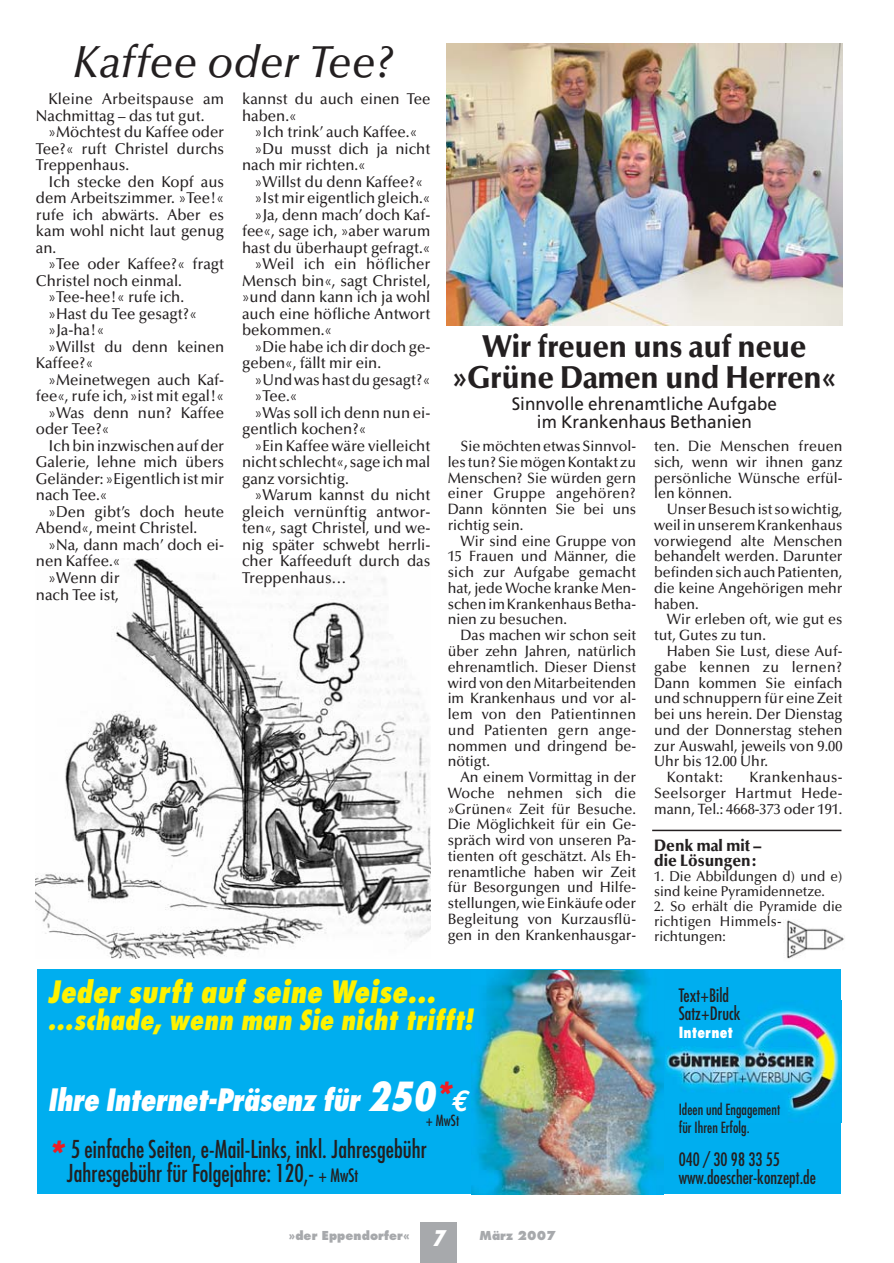
<style>
.page{position:relative;width:894px;height:1263px;background:#fff}
.page>*{position:absolute;margin:0;border:0;box-sizing:border-box;transform-origin:0 0}
.t1{font:italic 500 45px "Optima";letter-spacing:.005em;color:#231f20;scale:.95 1}
.t2{font:900 31.6px/30px "Optima";letter-spacing:-.01em;color:#231f20;text-align:center;scale:.95 1}
.t3{font:italic 800 condensed 30px "Futura";color:#fff;scale:.95 1}
.t4{font:italic 800 condensed 30px "Futura";color:#fff200;scale:.95 1}
.t5{font:italic 800 condensed 27px "Futura";color:#fff200;scale:.95 1}
.t6{font:condensed 24px/24px "Futura";letter-spacing:.005em;color:#231f20;scale:.95 1}
.t7{font:italic 800 condensed 21px "Futura";color:#fff;scale:.95 1}
.t8{font:condensed 18px/18px "Futura";letter-spacing:.005em;color:#231f20;scale:.95 1}
.t9{font:18px/18px "Frutiger";color:#231f20;text-align:center;scale:.95 1}
.t10{font:900 16.4px/15px "Optima";color:#231f20;scale:.95 1}
.t11{font:500 15.8px/16.4px "Optima";color:#231f20;scale:.95 1}
.t12{font:500 15px/15.8px "Optima";color:#231f20;text-align:justify;scale:.95 1}
.t13{font:condensed 15px/18px "Futura";letter-spacing:.005em;color:#231f20;scale:.95 1}
.t14{font:500 15px "Optima";letter-spacing:.02em;color:#231f20;scale:.95 1}
.t15{font:800 condensed 15px "Futura";letter-spacing:.005em;color:#fff;scale:.95 1}
.t16{font:500 14.2px/15px "Optima";color:#231f20;scale:.95 1}
.t17{font:800 12px "Futura";letter-spacing:.01em;color:#a7a9ac;scale:.95 1}
.s1{font-size:39px}
.s2{font-size:39px;color:#ed1c24}
.s3{font-family:"Euro Mono";font-weight:700;font-stretch:normal}
.s4{font-weight:800;font-style:italic;font-size:39px;color:#ed1c24}
.s5{font-size:18px}
</style>
<div class="page">
<img style="left:35px;top:558px;width:396px;height:400px">
<div style="left:420px;top:1221px;width:36px;height:42px;background:#a7a9ac"></div>
<div style="left:37px;top:969px;width:803px;height:225px;background:#00aeef"></div>
<img style="left:471px;top:970px;width:192px;height:224px">
<img style="left:665px;top:1000px;width:176px;height:122px">
<img style="left:446px;top:44px;width:395px;height:281px">
<img style="left:783px;top:920px;width:61px;height:39px">
<hr style="left:652px;top:829px;width:189px;height:2px;background:#231f20">
<h1 class="t1" style="left:72px;top:44px;width:338px">Kaffee oder Tee?</h1>
<p class="t11" style="left:36px;top:92px;width:199px;text-indent:13px">Kleine Arbeitspause am<br>Nachmittag – das tut gut.</p>
<p class="t11" style="left:36px;top:125px;width:199px;text-align:justify;text-indent:13px">»Möchtest du Kaffee oder Tee?« ruft Christel durchs Treppenhaus.</p>
<p class="t11" style="left:36px;top:175px;width:199px;text-align:justify;text-indent:13px">Ich stecke den Kopf aus dem Arbeitszimmer. »Tee!« rufe ich abwärts. Aber es kam wohl nicht laut genug an.</p>
<p class="t11" style="left:49px;top:257px;width:186px">»Tee oder Kaffee?« fragt</p>
<p class="t11" style="left:36px;top:274px;width:155px">Christel noch einmal.</p>
<p class="t11" style="left:49px;top:290px;width:144px">»Tee-hee!« rufe ich.</p>
<p class="t11" style="left:49px;top:307px;width:158px">»Hast du Tee gesagt?«</p>
<p class="t11" style="left:49px;top:323px;width:60px">»Ja-ha!«</p>
<p class="t11" style="left:49px;top:340px;width:186px">»Willst du denn keinen</p>
<p class="t11" style="left:36px;top:356px;width:62px">Kaffee?«</p>
<p class="t11" style="left:49px;top:373px;width:186px">»Meinetwegen auch Kaf-</p>
<p class="t11" style="left:36px;top:389px;width:199px">fee«, rufe ich, »ist mit egal!«</p>
<p class="t11" style="left:49px;top:406px;width:186px">»Was denn nun? Kaffee</p>
<p class="t11" style="left:36px;top:422px;width:79px">oder Tee?«</p>
<p class="t11" style="left:49px;top:439px;width:186px">Ich bin inzwischen auf der</p>
<p class="t11" style="left:36px;top:455px;width:199px">Galerie, lehne mich übers</p>
<p class="t11" style="left:36px;top:472px;width:199px">Geländer: »Eigentlich ist mir</p>
<p class="t11" style="left:36px;top:488px;width:77px">nach Tee.«</p>
<p class="t11" style="left:49px;top:505px;width:186px">»Den gibt’s doch heute</p>
<p class="t11" style="left:36px;top:521px;width:171px">Abend«, meint Christel.</p>
<p class="t11" style="left:49px;top:538px;width:186px">»Na, dann mach’ doch ei-</p>
<p class="t11" style="left:36px;top:554px;width:90px">nen Kaffee.«</p>
<p class="t11" style="left:49px;top:571px;width:76px">»Wenn dir</p>
<p class="t11" style="left:36px;top:587px;width:89px">nach Tee ist,</p>
<p class="t11" style="left:242px;top:92px;width:199px">kannst du auch einen Tee haben.«</p>
<p class="t11" style="left:255px;top:125px;width:172px">»Ich trink’ auch Kaffee.«</p>
<p class="t11" style="left:255px;top:142px;width:186px">»Du musst dich ja nicht</p>
<p class="t11" style="left:242px;top:158px;width:132px">nach mir richten.«</p>
<p class="t11" style="left:255px;top:175px;width:178px">»Willst du denn Kaffee?«</p>
<p class="t11" style="left:255px;top:191px;width:186px">»Ist mir eigentlich gleich.«</p>
<p class="t11" style="left:255px;top:208px;width:186px">»Ja, denn mach’ doch Kaf-</p>
<p class="t11" style="left:242px;top:224px;width:199px">fee«, sage ich, »aber warum</p>
<p class="t11" style="left:242px;top:241px;width:199px">hast du überhaupt gefragt.«</p>
<p class="t11" style="left:255px;top:257px;width:186px">»Weil ich ein höflicher</p>
<p class="t11" style="left:242px;top:274px;width:199px">Mensch bin«, sagt Christel,</p>
<p class="t11" style="left:242px;top:290px;width:199px">»und dann kann ich ja wohl</p>
<p class="t11" style="left:242px;top:307px;width:199px">auch eine höfliche Antwort</p>
<p class="t11" style="left:242px;top:323px;width:96px">bekommen.«</p>
<p class="t11" style="left:255px;top:340px;width:186px">»Die habe ich dir doch ge-</p>
<p class="t11" style="left:242px;top:356px;width:148px">geben«, fällt mir ein.</p>
<p class="t11" style="left:255px;top:373px;width:186px">»Und was hast du gesagt?«</p>
<p class="t11" style="left:255px;top:389px;width:46px">»Tee.«</p>
<p class="t11" style="left:255px;top:406px;width:186px">»Was soll ich denn nun ei-</p>
<p class="t11" style="left:242px;top:422px;width:132px">gentlich kochen?«</p>
<p class="t11" style="left:255px;top:439px;width:186px">»Ein Kaffee wäre vielleicht</p>
<p class="t11" style="left:242px;top:455px;width:199px">nicht schlecht«, sage ich mal</p>
<p class="t11" style="left:242px;top:472px;width:114px">ganz vorsichtig.</p>
<p class="t11" style="left:255px;top:488px;width:186px">»Warum kannst du nicht</p>
<p class="t11" style="left:242px;top:505px;width:199px">gleich vernünftig antwor-</p>
<p class="t11" style="left:242px;top:521px;width:199px">ten«, sagt Christel, und we-</p>
<p class="t11" style="left:242px;top:538px;width:199px">nig später schwebt herrli-</p>
<p class="t11" style="left:242px;top:554px;width:199px">cher Kaffeeduft durch das</p>
<p class="t11" style="left:242px;top:571px;width:111px">Treppenhaus…</p>
<h2 class="t2" style="left:452px;top:335px;width:405px">Wir freuen uns auf neue »Grüne Damen und Herren«</h2>
<p class="t9" style="left:511px;top:396px;width:281px">Sinnvolle ehrenamtliche Aufgabe im Krankenhaus Bethanien</p>
<p class="t12" style="left:447px;top:440px;width:200px;text-indent:13px">Sie möchten etwas Sinnvol&shy;les tun? Sie mögen Kontakt zu Menschen? Sie würden gern einer Gruppe angehören?<br>Dann könnten Sie bei uns richtig sein.</p>
<p class="t12" style="left:447px;top:534px;width:200px;text-indent:13px">Wir sind eine Gruppe von 15 Frauen und Männer, die sich zur Aufgabe gemacht hat, jede Woche kranke Men&shy;schen im Krankenhaus Betha&shy;nien zu besuchen.</p>
<p class="t12" style="left:447px;top:629px;width:200px;text-indent:13px">Das machen wir schon seit über zehn Jahren, natürlich ehrenamtlich. Dieser Dienst wird von den Mitarbeitenden im Krankenhaus und vor al&shy;lem von den Patientinnen und Patienten gern ange&shy;nommen und dringend be&shy;nötigt.</p>
<p class="t12" style="left:447px;top:770px;width:200px;text-indent:13px">An einem Vormittag in der Woche nehmen sich die »Grünen« Zeit für Besuche.<br>Die Möglichkeit für ein Ge&shy;spräch wird von unseren Pa&shy;tienten oft geschätzt. Als Eh&shy;renamtliche haben wir Zeit für Besorgungen und Hilfe&shy;stellungen, wie Einkäufe oder Begleitung von Kurzausflü&shy;gen in den Krankenhausgar-</p>
<p class="t12" style="left:653px;top:440px;width:200px">ten. Die Menschen freuen sich, wenn wir ihnen ganz persönliche Wünsche erfül&shy;len können.</p>
<p class="t12" style="left:653px;top:503px;width:200px;text-indent:13px">Unser Besuch ist so wichtig, weil in unserem Krankenhaus vorwiegend alte Menschen behandelt werden. Darunter befinden sich auch Patienten, die keine Angehörigen mehr haben.</p>
<p class="t12" style="left:653px;top:613px;width:200px;text-indent:13px">Wir erleben oft, wie gut es tut, Gutes zu tun.</p>
<p class="t12" style="left:666px;top:644px;width:186px">Haben Sie Lust, diese Auf-</p>
<p class="t14" style="left:653px;top:660px;width:200px">gabe kennen zu lernen?</p>
<p class="t12" style="left:653px;top:676px;width:200px">Dann kommen Sie einfach</p>
<p class="t12" style="left:653px;top:692px;width:200px">und schnuppern für eine Zeit</p>
<p class="t12" style="left:653px;top:707px;width:200px">bei uns herein. Der Dienstag</p>
<p class="t12" style="left:653px;top:723px;width:200px">und der Donnerstag stehen</p>
<p class="t12" style="left:653px;top:739px;width:200px">zur Auswahl, jeweils von 9.00</p>
<p class="t12" style="left:653px;top:755px;width:121px">Uhr bis 12.00 Uhr.</p>
<p class="t14" style="left:666px;top:770px;width:61px">Kontakt:</p>
<p class="t12" style="left:653px;top:770px;width:200px;text-indent:95px">Krankenhaus-Seelsorger Hartmut Hede&shy;mann, Tel.: 4668-373 oder 191.</p>
<p class="t10" style="left:653px;top:839px;width:114px">Denk mal mit – die Lösungen:</p>
<p class="t16" style="left:653px;top:870px;width:200px">1. Die Abbildungen d) und e) sind keine Pyramidennetze.</p>
<p class="t16" style="left:653px;top:900px;width:200px">2. So erhält die Pyramide die richtigen Himmels&shy;richtungen:</p>
<h3 class="t4" style="left:48px;top:979px;width:414px">Jeder surft auf seine Weise…</h3>
<h3 class="t5" style="left:48px;top:1009px;width:452px">…schade, wenn man Sie nicht trifft!</h3>
<h3 class="t3" style="left:48px;top:1087px;width:444px">Ihre Internet-Präsenz für <span class="s1">250</span><span class="s2">*</span><span class="s3">€</span></h3>
<p class="t13" style="left:426px;top:1112px;width:36px">+ MwSt</p>
<h3 class="t6" style="left:67px;top:1139px;width:380px;text-indent:-19px"><span class="s4">*</span>5 einfache Seiten, e-Mail-Links, inkl. Jahresgebühr<br>Jahresgebühr für Folgejahre: 120,- <span class="s5">+ MwSt</span></h3>
<p class="t17" style="left:288px;top:1230px;width:129px">»der Eppendorfer«</p>
<p class="t17" style="left:479px;top:1230px;width:82px">März 2007</p>
<h3 class="t7" style="left:432px;top:1229px;width:14px">7</h3>
<p class="t8" style="left:678px;top:988px;width:67px">Text+Bild<br>Satz+Druck</p>
<p class="t15" style="left:678px;top:1026px;width:59px">Internet</p>
<p class="t13" style="left:678px;top:1101px;width:108px">Ideen und Engagement für Ihren Erfolg.</p>
<p class="t8" style="left:678px;top:1151px;width:146px">040 / 30 98 33 55 www.doescher-konzept.de</p>
</div>
